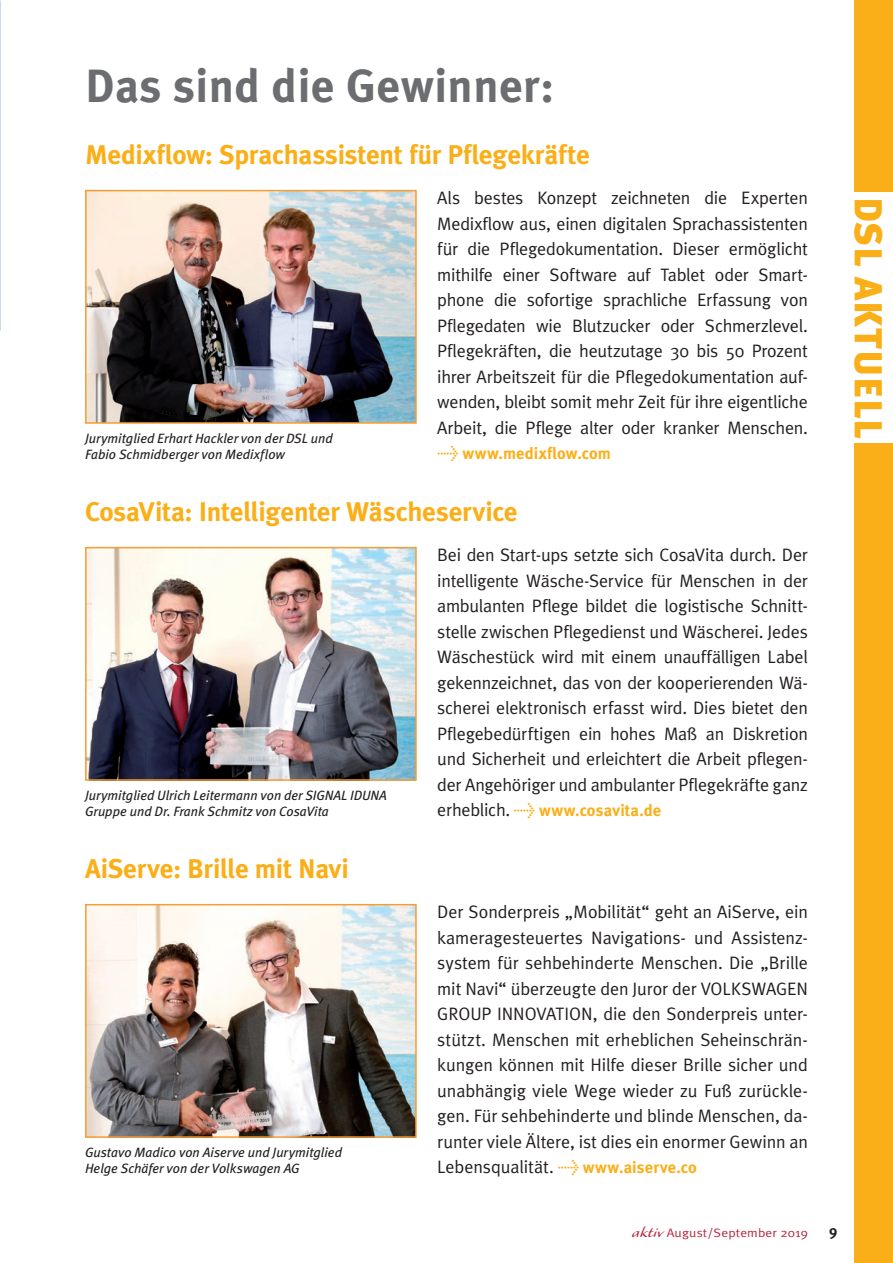
<style>
.page{position:relative;width:893px;height:1263px;background:#fff}
.page>*{position:absolute;margin:0;border:0;box-sizing:border-box;transform-origin:0 0}
.t1{font:700 46.5px "Meta Plus";letter-spacing:.01em;color:#6c6d70}
.t2{font:900 39px "Meta Plus";letter-spacing:.025em;color:#faaf18}
.t3{font:700 27px "Meta Plus";letter-spacing:-.01em;color:#faaf18}
.t4{font:18px/25.5px "Meta Plus Normal";letter-spacing:-.01em;color:#231f20;text-align:justify}
.t5{font:700 16.5px "Meta Plus";letter-spacing:.01em;color:#faaf18}
.t6{font:700 15px "Meta Plus";color:#231f20}
.t7{font:italic 13.5px/16.2px "Meta Plus";color:#231f20}
.t8{font:12.15px "Meta Plus Normal";letter-spacing:.01em;color:#b62841;scale:1.11 1}
.s1{font-weight:400;font-size:18px}
.s2{font-family:"Meta Plus Normal";font-weight:400;font-size:18px;color:#231f20}
.s3{font-family:"Meta Plus";color:#faaf18}
.s4{font-family:"Meta Plus";font-weight:700;font-size:16.5px;color:#faaf18}
.s5{font-family:"Alexa Std";font-size:16.2px}
</style>
<div class="page">
<img style="left:0;top:0;width:1px;height:330px">
<div style="left:855px;top:0;width:38px;height:191px;background:#faaf18"></div>
<div style="left:855px;top:443px;width:38px;height:820px;background:#faaf18"></div>
<img style="left:88px;top:193px;width:326px;height:228px">
<div style="left:85px;top:190px;width:332px;height:234px;border:2px solid #f89d33"></div>
<img style="left:88px;top:550px;width:326px;height:228px">
<div style="left:85px;top:547px;width:332px;height:234px;border:2px solid #f89d33"></div>
<img style="left:88px;top:907px;width:326px;height:228px">
<div style="left:85px;top:904px;width:332px;height:234px;border:2px solid #f89d33"></div>
<h1 class="t1" style="left:85px;top:59px;width:471px">Das sind die Gewinner:</h1>
<h3 class="t3" style="left:85px;top:139px;width:506px">Medixflow: Sprachassistent für Pflegekräfte</h3>
<p class="t7" style="left:85px;top:430px;width:249px">Jurymitglied Erhart Hackler von der DSL und<br>Fabio Schmidberger von Medixflow</p>
<p class="t4" style="left:437px;top:185px;width:372px">Als bestes Konzept zeichneten die Experten Medixflow aus, einen digitalen Sprachassistenten für die Pflegedokumentation. Dieser ermöglicht mithilfe einer Software auf Tablet oder Smart&shy;phone die sofortige sprachliche Erfassung von Pflegedaten wie Blutzucker oder Schmerzlevel.<br>Pflegekräften, die heutzutage 30 bis 50 Prozent ihrer Arbeitszeit für die Pflegedokumentation auf&shy;wenden, bleibt somit mehr Zeit für ihre eigentliche Arbeit, die Pflege alter oder kranker Menschen.</p>
<p class="t5" style="left:437px;top:444px;width:175px"><span class="s1">&gt;</span> www.medixflow.com</p>
<h3 class="t3" style="left:85px;top:496px;width:434px">CosaVita: Intelligenter Wäscheservice</h3>
<p class="t7" style="left:85px;top:787px;width:303px">Jurymitglied Ulrich Leitermann von der SIGNAL IDUNA<br>Gruppe und Dr. Frank Schmitz von CosaVita</p>
<h3 class="t3" style="left:85px;top:853px;width:265px">AiServe: Brille mit Navi</h3>
<p class="t7" style="left:85px;top:1144px;width:259px">Gustavo Madico von Aiserve und Jurymitglied<br>Helge Schäfer von der Volkswagen AG</p>
<p class="t4" style="left:437px;top:542px;width:372px">Bei den Start-ups setzte sich CosaVita durch. Der intelligente Wäsche-Service für Menschen in der ambulanten Pflege bildet die logistische Schnitt&shy;stelle zwischen Pflegedienst und Wäscherei. Jedes Wäschestück wird mit einem unauffälligen Label gekennzeichnet, das von der kooperierenden Wä&shy;scherei elektronisch erfasst wird. Dies bietet den Pflegebedürftigen ein hohes Maß an Diskretion und Sicherheit und erleichtert die Arbeit pflegen&shy;der Angehöriger und ambulanter Pflegekräfte ganz</p>
<p class="t5" style="left:437px;top:801px;width:226px"><span class="s2">erheblich.</span> <span class="s1">&gt;</span> www.cosavita.de</p>
<p class="t4" style="left:437px;top:899px;width:372px">Der Sonderpreis „Mobilität“ geht an AiServe, ein kameragesteuertes Navigations- und Assistenz&shy;system für sehbehinderte Menschen. Die „Brille mit Navi“ überzeugte den Juror der VOLKSWAGEN GROUP INNOVATION, die den Sonderpreis unter&shy;stützt. Menschen mit erheblichen Seheinschrän&shy;kungen können mit Hilfe dieser Brille sicher und unabhängig viele Wege wieder zu Fuß zurückle&shy;gen. Für sehbehinderte und blinde Menschen, da&shy;runter viele Ältere, ist dies ein enormer Gewinn an Lebensqualität. <span class="s3">&gt;</span> <span class="s4">www.aiserve.co</span></p>
<h2 class="t2" style="left:891px;top:197px;width:243px;rotate:90deg">DSL AKTUELL</h2>
<p class="t8" style="left:632px;top:1225px;width:160px"><span class="s5">aktiv</span> August/September 2019</p>
<p class="t6" style="left:829px;top:1222px;width:10px">9</p>
</div>
